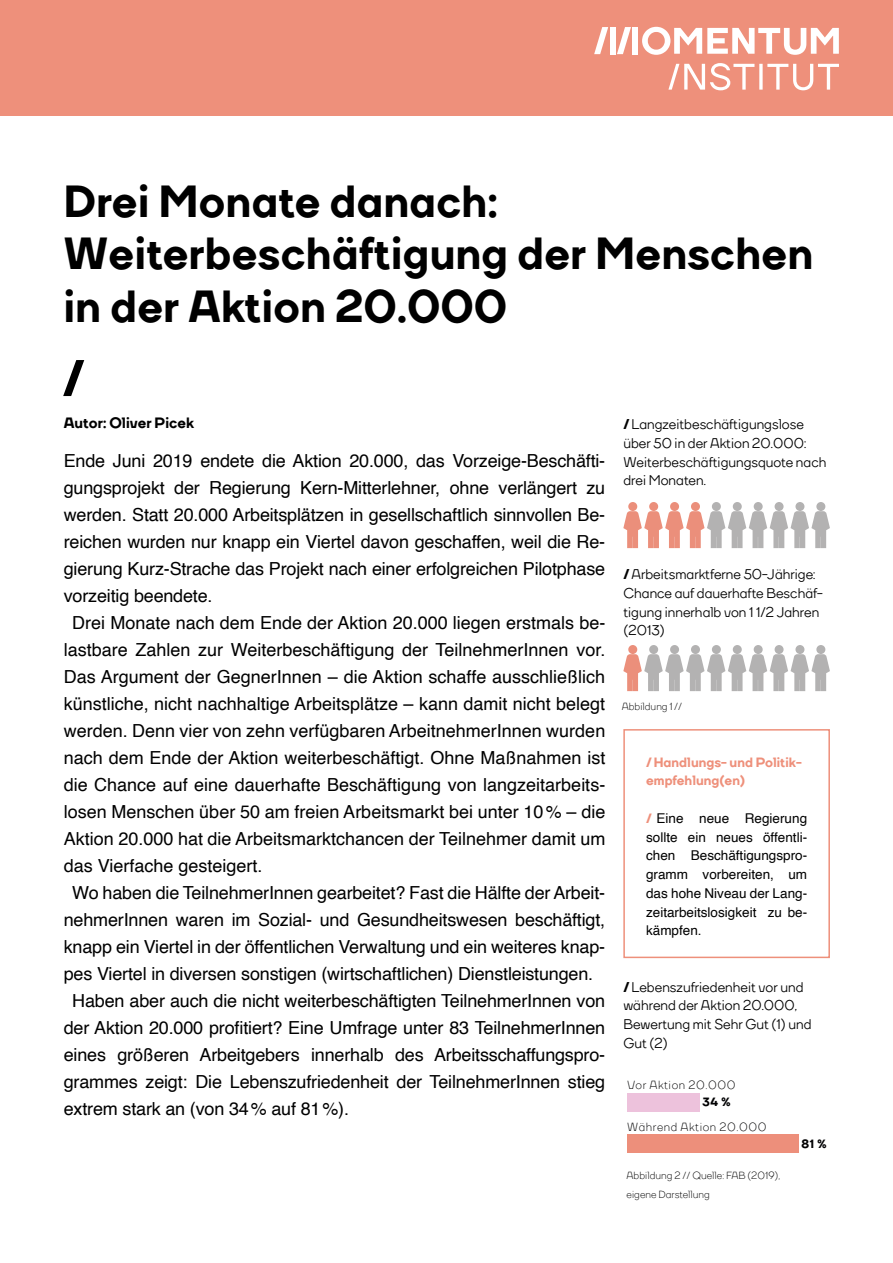
<style>
.page{position:relative;width:893px;height:1263px;background:#fff}
.page>*{position:absolute;margin:0;border:0;box-sizing:border-box;transform-origin:0 0}
.t1{font:800 45px/52.5px "TT Firs";letter-spacing:.01em;color:#000}
.t2{font:18px "Helvetica";letter-spacing:-.01em;color:#000}
.t3{font:800 15px "TT Firs";letter-spacing:.005em;color:#000}
.t4{font:500 14.25px/18.8px "TT Firs";letter-spacing:.005em;color:#000}
.t5{font:13.5px/18.8px "Helvetica";color:#000;text-align:justify}
.t6{font:800 13.5px/18px "TT Firs";letter-spacing:.005em;color:#ee907b}
.t7{font:12px "TT Firs";letter-spacing:.05em;color:#020203}
.t8{font:800 12px "TT Firs";color:#020203}
.t9{font:10.5px/18.8px "TT Firs";letter-spacing:.005em;color:#000}
.s1{font-weight:800}
.s2{font-family:"TT Firs";font-weight:800;color:#ee907b}
</style>
<div class="page">
<div style="left:0;top:0;width:893px;height:116px;background:#ee907b"></div>
<svg style="left:642px;top:27px;width:197px;height:28px"></svg>
<div style="left:632px;top:27px;width:6px;height:27px;background:#fff"></div>
<div style="left:610px;top:27px;width:6px;height:27px;background:#fff"></div>
<svg style="left:617px;top:27px;width:14px;height:27px"></svg>
<svg style="left:594px;top:27px;width:14px;height:27px"></svg>
<svg style="left:668px;top:63px;width:171px;height:27px"></svg>
<svg style="left:63px;top:360px;width:21px;height:36px"></svg>
<div style="left:623px;top:729px;width:207px;height:229px;border:2px solid #ee907b"></div>
<div style="left:816px;top:502px;width:9px;height:9px;background:#b3b2b2;border-radius:50%"></div>
<div style="left:795px;top:502px;width:9px;height:9px;background:#b3b2b2;border-radius:50%"></div>
<div style="left:775px;top:502px;width:9px;height:9px;background:#b3b2b2;border-radius:50%"></div>
<div style="left:754px;top:502px;width:9px;height:9px;background:#b3b2b2;border-radius:50%"></div>
<div style="left:733px;top:502px;width:9px;height:9px;background:#b3b2b2;border-radius:50%"></div>
<div style="left:712px;top:502px;width:9px;height:9px;background:#b3b2b2;border-radius:50%"></div>
<div style="left:691px;top:502px;width:9px;height:9px;background:#eb8f7b;border-radius:50%"></div>
<div style="left:670px;top:502px;width:9px;height:9px;background:#eb8f7b;border-radius:50%"></div>
<div style="left:649px;top:502px;width:9px;height:9px;background:#eb8f7b;border-radius:50%"></div>
<svg style="left:623px;top:511px;width:207px;height:37px"></svg>
<div style="left:628px;top:502px;width:9px;height:9px;background:#eb8f7b;border-radius:50%"></div>
<div style="left:816px;top:645px;width:9px;height:9px;background:#b3b2b2;border-radius:50%"></div>
<div style="left:795px;top:645px;width:9px;height:9px;background:#b3b2b2;border-radius:50%"></div>
<div style="left:775px;top:645px;width:9px;height:9px;background:#b3b2b2;border-radius:50%"></div>
<div style="left:754px;top:645px;width:9px;height:9px;background:#b3b2b2;border-radius:50%"></div>
<div style="left:733px;top:645px;width:9px;height:9px;background:#b3b2b2;border-radius:50%"></div>
<div style="left:712px;top:645px;width:9px;height:9px;background:#b3b2b2;border-radius:50%"></div>
<div style="left:691px;top:645px;width:9px;height:9px;background:#b3b2b2;border-radius:50%"></div>
<div style="left:670px;top:645px;width:9px;height:9px;background:#b3b2b2;border-radius:50%"></div>
<div style="left:649px;top:645px;width:9px;height:9px;background:#b3b2b2;border-radius:50%"></div>
<svg style="left:623px;top:654px;width:207px;height:37px"></svg>
<div style="left:628px;top:645px;width:9px;height:9px;background:#eb8f7b;border-radius:50%"></div>
<div style="left:627px;top:1135px;width:172px;height:18px;background:#ed8f7b"></div>
<div style="left:627px;top:1093px;width:72px;height:18px;background:#edc2dc"></div>
<h1 class="t1" style="left:64px;top:175px;width:751px">Drei Monate danach:<br>Weiterbeschäftigung der Menschen in der Aktion 20.000</h1>
<p class="t3" style="left:64px;top:413px;width:132px">Autor: Oliver Picek</p>
<p class="t2" style="left:64px;top:446px;width:543px">Ende Juni 2019 endete die Aktion 20.000, das Vorzeige-Beschäfti-</p>
<p class="t2" style="left:64px;top:473px;width:543px">gungsprojekt der Regierung Kern-Mitterlehner, ohne verlängert zu</p>
<p class="t2" style="left:64px;top:500px;width:543px">werden. Statt 20.000 Arbeitsplätzen in gesellschaftlich sinnvollen Be-</p>
<p class="t2" style="left:64px;top:527px;width:543px">reichen wurden nur knapp ein Viertel davon geschaffen, weil die Re-</p>
<p class="t2" style="left:64px;top:554px;width:543px">gierung Kurz-Strache das Projekt nach einer erfolgreichen Pilotphase</p>
<p class="t2" style="left:64px;top:581px;width:150px">vorzeitig beendete.</p>
<p class="t2" style="left:72px;top:608px;width:535px">Drei Monate nach dem Ende der Aktion 20.000 liegen erstmals be-</p>
<p class="t2" style="left:64px;top:635px;width:543px">lastbare Zahlen zur Weiterbeschäftigung der TeilnehmerInnen vor.</p>
<p class="t2" style="left:64px;top:662px;width:543px">Das Argument der GegnerInnen – die Aktion schaffe ausschließlich</p>
<p class="t2" style="left:64px;top:689px;width:543px">künstliche, nicht nachhaltige Arbeitsplätze – kann damit nicht belegt</p>
<p class="t2" style="left:64px;top:716px;width:543px">werden. Denn vier von zehn verfügbaren ArbeitnehmerInnen wurden</p>
<p class="t2" style="left:64px;top:743px;width:543px">nach dem Ende der Aktion weiterbeschäftigt. Ohne Maßnahmen ist</p>
<p class="t2" style="left:64px;top:770px;width:543px">die Chance auf eine dauerhafte Beschäftigung von langzeitarbeits-</p>
<p class="t2" style="left:64px;top:797px;width:543px">losen Menschen über 50 am freien Arbeitsmarkt bei unter 10% – die</p>
<p class="t2" style="left:64px;top:824px;width:543px">Aktion 20.000 hat die Arbeitsmarktchancen der Teilnehmer damit um</p>
<p class="t2" style="left:64px;top:851px;width:200px">das Vierfache gesteigert.</p>
<p class="t2" style="left:72px;top:878px;width:534px">Wo haben die TeilnehmerInnen gearbeitet? Fast die Hälfte der Arbeit-</p>
<p class="t2" style="left:64px;top:905px;width:543px">nehmerInnen waren im Sozial- und Gesundheitswesen beschäftigt,</p>
<p class="t2" style="left:64px;top:932px;width:543px">knapp ein Viertel in der öffentlichen Verwaltung und ein weiteres knap-</p>
<p class="t2" style="left:64px;top:959px;width:531px">pes Viertel in diversen sonstigen (wirtschaftlichen) Dienstleistungen.</p>
<p class="t2" style="left:72px;top:986px;width:534px">Haben aber auch die nicht weiterbeschäftigten TeilnehmerInnen von</p>
<p class="t2" style="left:64px;top:1013px;width:543px">der Aktion 20.000 profitiert? Eine Umfrage unter 83 TeilnehmerInnen</p>
<p class="t2" style="left:64px;top:1040px;width:543px">eines größeren Arbeitgebers innerhalb des Arbeitsschaffungspro-</p>
<p class="t2" style="left:64px;top:1067px;width:543px">grammes zeigt: Die Lebenszufriedenheit der TeilnehmerInnen stieg</p>
<p class="t2" style="left:64px;top:1094px;width:287px">extrem stark an (von 34% auf 81%).</p>
<p class="t4" style="left:623px;top:415px;width:204px"><span class="s1">/</span>Langzeitbeschäftigungslose über 50 in der Aktion 20.000:<br>Weiterbeschäftigungsquote nach drei Monaten.</p>
<p class="t4" style="left:623px;top:565px;width:201px"><span class="s1">/</span>Arbeitsmarktferne 50-Jährige:<br>Chance auf dauerhafte Beschäf&shy;tigung innerhalb von 1 1/2 Jahren (2013)</p>
<p class="t9" style="left:622px;top:697px;width:62px">Abbildung 1 //</p>
<p class="t6" style="left:646px;top:753px;width:157px">/Handlungs- und Politik&shy;empfehlung(en)</p>
<p class="t5" style="left:646px;top:809px;width:163px"><span class="s2">/</span> Eine neue Regierung sollte ein neues öffentli&shy;chen Beschäftigungspro&shy;gramm vorbereiten, um das hohe Niveau der Lang&shy;zeitarbeitslosigkeit zu be&shy;kämpfen.</p>
<p class="t4" style="left:623px;top:977px;width:190px"><span class="s1">/</span>Lebenszufriedenheit vor und während der Aktion 20.000,<br>Bewertung mit Sehr Gut (1) und<br>Gut (2)</p>
<p class="t7" style="left:627px;top:1078px;width:110px">Vor Aktion 20.000</p>
<p class="t7" style="left:627px;top:1120px;width:141px">Während Aktion 20.000</p>
<p class="t8" style="left:703px;top:1094px;width:30px">34 %</p>
<p class="t9" style="left:627px;top:1166px;width:155px">Abbildung 2 // Quelle: FAB (2019), eigene Darstellung</p>
<p class="t8" style="left:801px;top:1136px;width:27px">81 %</p>
</div>
